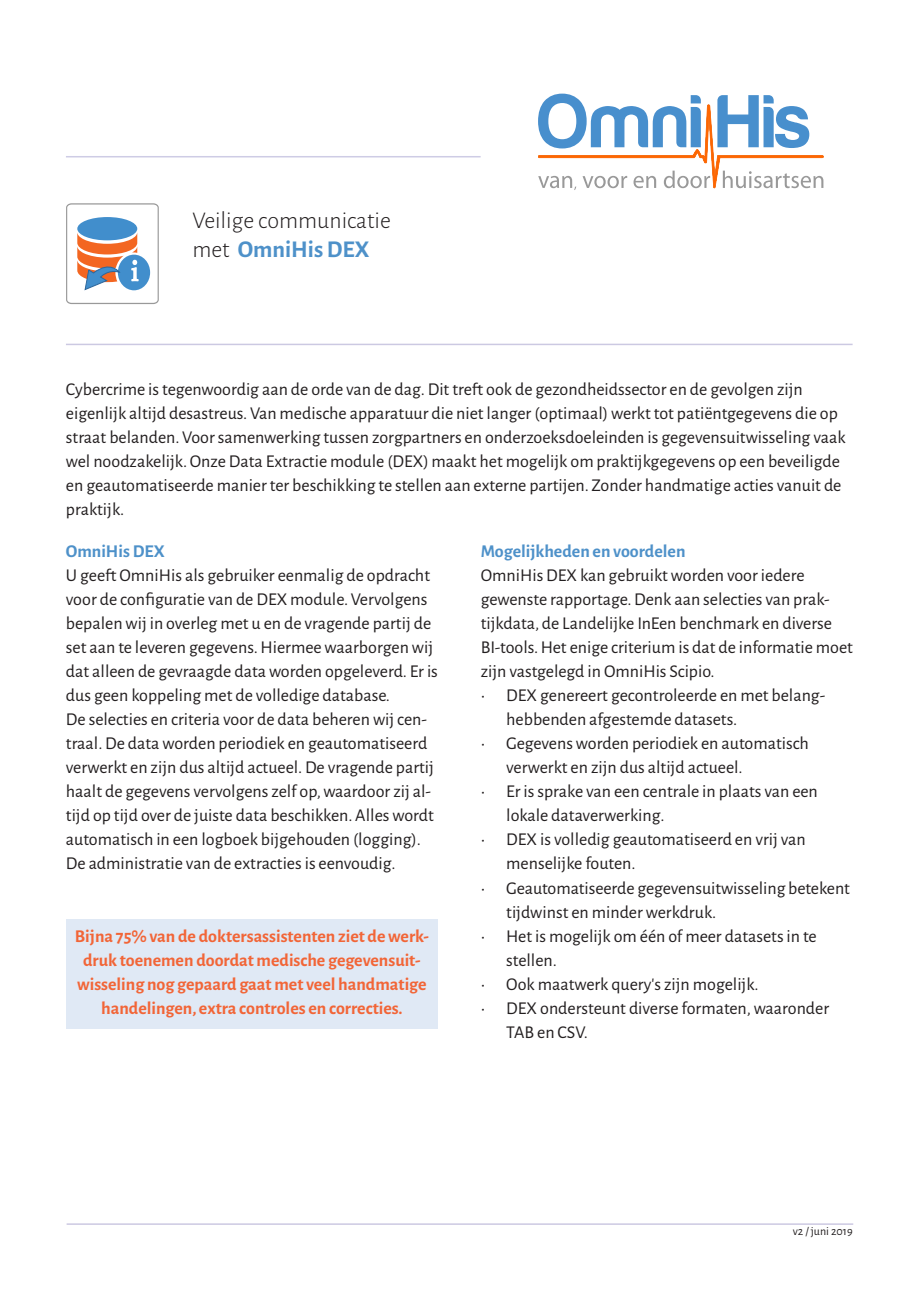
<style>
.page{position:relative;width:919px;height:1289px;background:#fff}
.page>*{position:absolute;margin:0;border:0;box-sizing:border-box;transform-origin:0 0}
.t1{font:300 24px "Alegreya Sans";color:#231f20}
.t2{font:700 24px "Alegreya Sans";color:#4e91c9}
.t3{font:18px/24px "Alegreya Sans";color:#231f20}
.t4{font:700 18px/24px "Alegreya Sans";color:#f26537;text-align:center}
.t5{font:700 18px "Alegreya Sans";color:#4e91c9}
.t6{font:12px "Alegreya Sans";color:#231f20}
.s1{font-weight:300;color:#231f20}
</style>
<div class="page">
<div style="left:66px;top:919px;width:372px;height:109px;background:#e0e9f5"></div>
<svg style="left:66px;top:203px;width:93px;height:101px"></svg>
<hr style="left:66px;top:343px;width:786px;height:2px;background:#ccc9e2">
<hr style="left:66px;top:156px;width:414px;height:1px;background:#cecce5">
<hr style="left:67px;top:1223px;width:786px;height:1px;background:#ccc9e2">
<svg style="left:538px;top:94px;width:286px;height:96px"></svg>
<p class="t1" style="left:192px;top:205px;width:200px">Veilige communicatie</p>
<p class="t2" style="left:192px;top:232px;width:178px"><span class="s1">met</span> OmniHis DEX</p>
<p class="t3" style="left:66px;top:376px;width:781px">Cybercrime is tegenwoordig aan de orde van de dag. Dit treft ook de gezondheidssector en de gevolgen zijn eigenlijk altijd desastreus. Van medische apparatuur die niet langer (optimaal) werkt tot patiëntgegevens die op straat belanden. Voor samenwerking tussen zorgpartners en onderzoeksdoeleinden is gegevensuitwisseling vaak wel noodzakelijk. Onze Data Extractie module (DEX) maakt het mogelijk om praktijkgegevens op een beveiligde en geautomatiseerde manier ter beschikking te stellen aan externe partijen. Zonder handmatige acties vanuit de praktijk.</p>
<p class="t5" style="left:66px;top:538px;width:100px">OmniHis DEX</p>
<p class="t3" style="left:66px;top:562px;width:373px">U geeft OmniHis als gebruiker eenmalig de opdracht voor de configuratie van de DEX module. Vervolgens bepalen wij in overleg met u en de vragende partij de set aan te leveren gegevens. Hiermee waarborgen wij dat alleen de gevraagde data worden opgeleverd. Er is dus geen koppeling met de volledige database.</p>
<p class="t3" style="left:66px;top:706px;width:369px">De selecties en criteria voor de data beheren wij cen&shy;traal. De data worden periodiek en geautomatiseerd verwerkt en zijn dus altijd actueel. De vragende partij haalt de gegevens vervolgens zelf op, waardoor zij al&shy;tijd op tijd over de juiste data beschikken. Alles wordt automatisch in een logboek bijgehouden (logging).<br>De administratie van de extracties is eenvoudig.</p>
<p class="t5" style="left:480px;top:538px;width:206px">Mogelijkheden en voordelen</p>
<p class="t3" style="left:480px;top:562px;width:374px">OmniHis DEX kan gebruikt worden voor iedere gewenste rapportage. Denk aan selecties van prak&shy;tijkdata, de Landelijke InEen benchmark en diverse BI-tools. Het enige criterium is dat de informatie moet zijn vastgelegd in OmniHis Scipio.</p>
<p class="t3" style="left:506px;top:682px;width:320px;text-indent:-26px">• DEX genereert gecontroleerde en met belang&shy;hebbenden afgestemde datasets.</p>
<p class="t3" style="left:506px;top:730px;width:304px;text-indent:-26px">• Gegevens worden periodiek en automatisch verwerkt en zijn dus altijd actueel.</p>
<p class="t3" style="left:506px;top:778px;width:313px;text-indent:-26px">• Er is sprake van een centrale in plaats van een lokale dataverwerking.</p>
<p class="t3" style="left:506px;top:826px;width:301px;text-indent:-26px">• DEX is volledig geautomatiseerd en vrij van menselijke fouten.</p>
<p class="t3" style="left:506px;top:874px;width:345px;text-indent:-26px">• Geautomatiseerde gegevensuitwisseling betekent tijdwinst en minder werkdruk.</p>
<p class="t3" style="left:506px;top:922px;width:312px;text-indent:-26px">• Het is mogelijk om één of meer datasets in te stellen.</p>
<p class="t3" style="left:480px;top:970px;width:279px">• Ook maatwerk query’s zijn mogelijk.</p>
<p class="t3" style="left:506px;top:994px;width:324px;text-indent:-26px">• DEX ondersteunt diverse formaten, waaronder<br>TAB en CSV.</p>
<p class="t4" style="left:75px;top:922px;width:355px">Bijna 75% van de doktersassistenten ziet de werk&shy;druk toenemen doordat medische gegevensuit&shy;wisseling nog gepaard gaat met veel handmatige handelingen, extra controles en correcties.</p>
<p class="t6" style="left:792px;top:1222px;width:61px">v2 / juni 2019</p>
</div>
